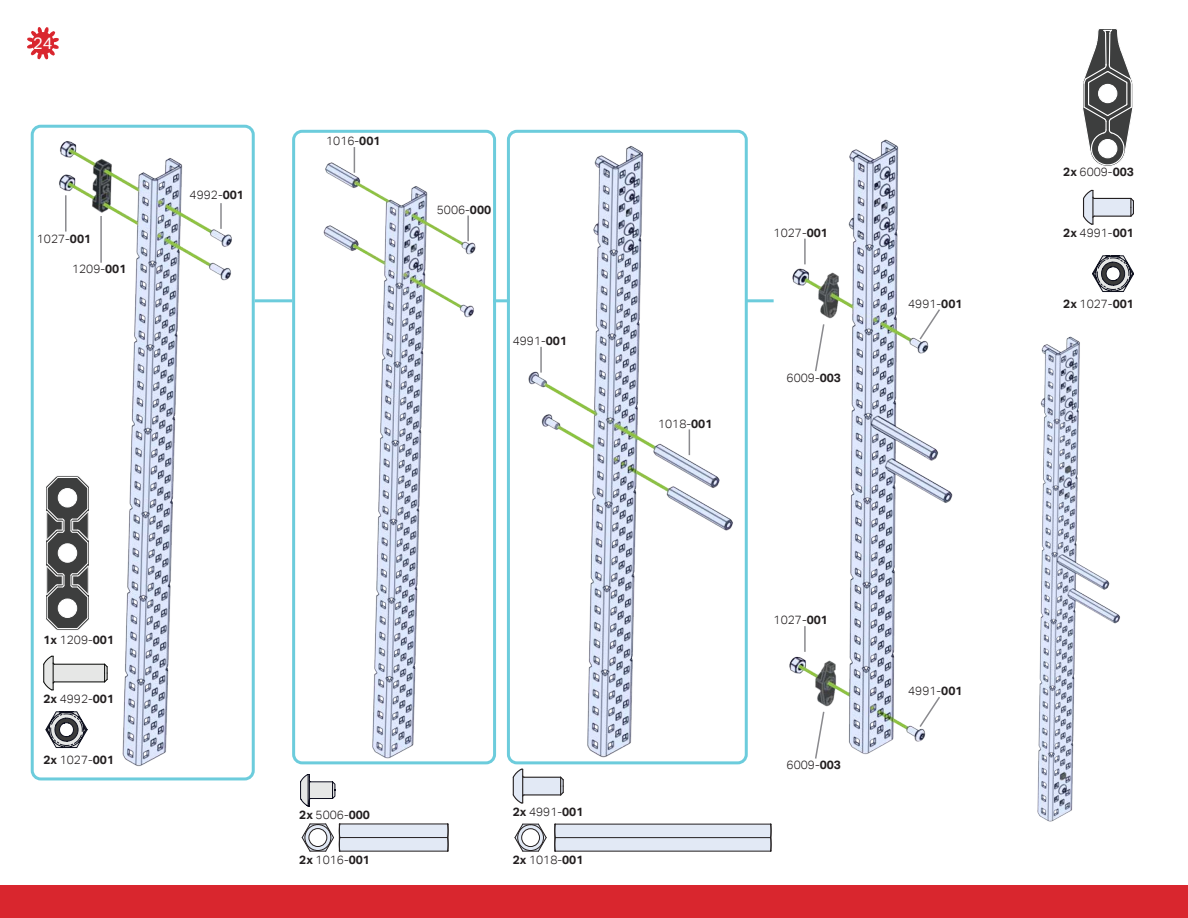
<style>
.page{position:relative;width:1188px;height:918px;background:#fff}
.page>*{position:absolute;margin:0;border:0;box-sizing:border-box;transform-origin:0 0}
.t1{font:16.5px "Aktiv Grotesk";color:#fff}
.t2{font:300 12px "Aktiv Grotesk";color:#231f20}
.t3{font:700 12px "Aktiv Grotesk";color:#231f20}
.s1{font-weight:700}
.s2{font-weight:300}
</style>
<div class="page">
<div style="left:0;top:885px;width:1188px;height:33px;background:#d9262e"></div>
<img style="left:32px;top:126px;width:219px;height:653px">
<div style="left:31px;top:125px;width:224px;height:655px;border:3px solid #6cccdc;border-radius:9px"></div>
<img style="left:296px;top:134px;width:199px;height:629px">
<div style="left:292px;top:130px;width:204px;height:634px;border:3px solid #6cccdc;border-radius:9px"></div>
<img style="left:508px;top:134px;width:236px;height:629px">
<div style="left:507px;top:130px;width:241px;height:634px;border:3px solid #6cccdc;border-radius:9px"></div>
<img style="left:1037px;top:336px;width:84px;height:486px">
<img style="left:773px;top:139px;width:180px;height:616px">
<hr style="left:255px;top:299px;width:37px;height:3px;background:#6cccdc">
<hr style="left:746px;top:299px;width:28px;height:3px;background:#6cccdc">
<hr style="left:493px;top:299px;width:16px;height:3px;background:#6cccdc">
<svg style="left:27px;top:27px;width:32px;height:32px"></svg>
<hr style="left:220px;top:203px;width:2px;height:26px;background:#8a8a8e">
<svg style="left:354px;top:147px;width:1px;height:26px"></svg>
<hr style="left:540px;top:347px;width:2px;height:26px;background:#8a8a8e">
<hr style="left:467px;top:215px;width:2px;height:26px;background:#8a8a8e">
<svg style="left:689px;top:429px;width:1px;height:26px"></svg>
<hr style="left:804px;top:239px;width:2px;height:25px;background:#8a8a8e">
<hr style="left:804px;top:626px;width:2px;height:26px;background:#8a8a8e">
<svg style="left:918px;top:308px;width:24px;height:33px"></svg>
<svg style="left:918px;top:695px;width:24px;height:34px"></svg>
<hr style="left:65px;top:195px;width:2px;height:37px;background:#8a8a8e">
<hr style="left:100px;top:216px;width:2px;height:47px;background:#8a8a8e">
<svg style="left:814px;top:323px;width:11px;height:50px"></svg>
<svg style="left:814px;top:710px;width:11px;height:49px"></svg>
<svg style="left:44px;top:474px;width:47px;height:158px"></svg>
<svg style="left:43px;top:656px;width:65px;height:35px"></svg>
<svg style="left:301px;top:823px;width:148px;height:29px"></svg>
<hr style="left:340px;top:837px;width:108px;height:1px;background:#231f20">
<hr style="left:340px;top:824px;width:108px;height:1px;background:#231f20">
<hr style="left:340px;top:851px;width:108px;height:1px;background:#231f20">
<svg style="left:300px;top:774px;width:35px;height:32px"></svg>
<svg style="left:513px;top:769px;width:51px;height:35px"></svg>
<svg style="left:514px;top:823px;width:33px;height:29px"></svg>
<div style="left:521px;top:828px;width:19px;height:19px;border:1px solid #231f20;border-radius:50%"></div>
<svg style="left:554px;top:823px;width:218px;height:29px"></svg>
<hr style="left:555px;top:851px;width:215px;height:1px;background:#231f20">
<hr style="left:555px;top:837px;width:215px;height:1px;background:#231f20">
<hr style="left:555px;top:824px;width:215px;height:1px;background:#231f20">
<svg style="left:45px;top:708px;width:42px;height:40px"></svg>
<svg style="left:1083px;top:29px;width:50px;height:137px"></svg>
<div style="left:1098px;top:84px;width:19px;height:19px;border:1px solid #fff;border-radius:50%"></div>
<svg style="left:1083px;top:190px;width:51px;height:35px"></svg>
<svg style="left:1092px;top:255px;width:42px;height:37px"></svg>
<p class="t1" style="left:33px;top:33px;width:21px">24</p>
<p class="t2" style="left:37px;top:232px;width:56px">1027-<span class="s1">001</span></p>
<p class="t2" style="left:72px;top:262px;width:56px">1209-<span class="s1">001</span></p>
<p class="t2" style="left:190px;top:188px;width:56px">4992-<span class="s1">001</span></p>
<p class="t2" style="left:326px;top:134px;width:56px">1016-<span class="s1">001</span></p>
<p class="t2" style="left:437px;top:203px;width:56px">5006-<span class="s1">000</span></p>
<p class="t2" style="left:513px;top:334px;width:56px">4991-<span class="s1">001</span></p>
<p class="t3" style="left:43px;top:633px;width:72px">1x <span class="s2">1209-</span>001</p>
<p class="t3" style="left:43px;top:692px;width:72px">2x <span class="s2">4992-</span>001</p>
<p class="t3" style="left:43px;top:753px;width:72px">2x <span class="s2">1027-</span>001</p>
<p class="t3" style="left:299px;top:808px;width:72px">2x <span class="s2">5006-</span>000</p>
<p class="t3" style="left:513px;top:805px;width:72px">2x <span class="s2">4991-</span>001</p>
<p class="t3" style="left:299px;top:853px;width:72px">2x <span class="s2">1016-</span>001</p>
<p class="t3" style="left:513px;top:853px;width:72px">2x <span class="s2">1018-</span>001</p>
<p class="t2" style="left:658px;top:417px;width:56px">1018-<span class="s1">001</span></p>
<p class="t2" style="left:774px;top:226px;width:56px">1027-<span class="s1">001</span></p>
<p class="t2" style="left:787px;top:371px;width:56px">6009-<span class="s1">003</span></p>
<p class="t2" style="left:908px;top:297px;width:56px">4991-<span class="s1">001</span></p>
<p class="t2" style="left:774px;top:613px;width:56px">1027-<span class="s1">001</span></p>
<p class="t2" style="left:787px;top:758px;width:56px">6009-<span class="s1">003</span></p>
<p class="t2" style="left:908px;top:684px;width:56px">4991-<span class="s1">001</span></p>
<p class="t3" style="left:1063px;top:165px;width:72px">2x <span class="s2">6009-</span>003</p>
<p class="t3" style="left:1063px;top:226px;width:72px">2x <span class="s2">4991-</span>001</p>
<p class="t3" style="left:1063px;top:297px;width:72px">2x <span class="s2">1027-</span>001</p>
</div>
